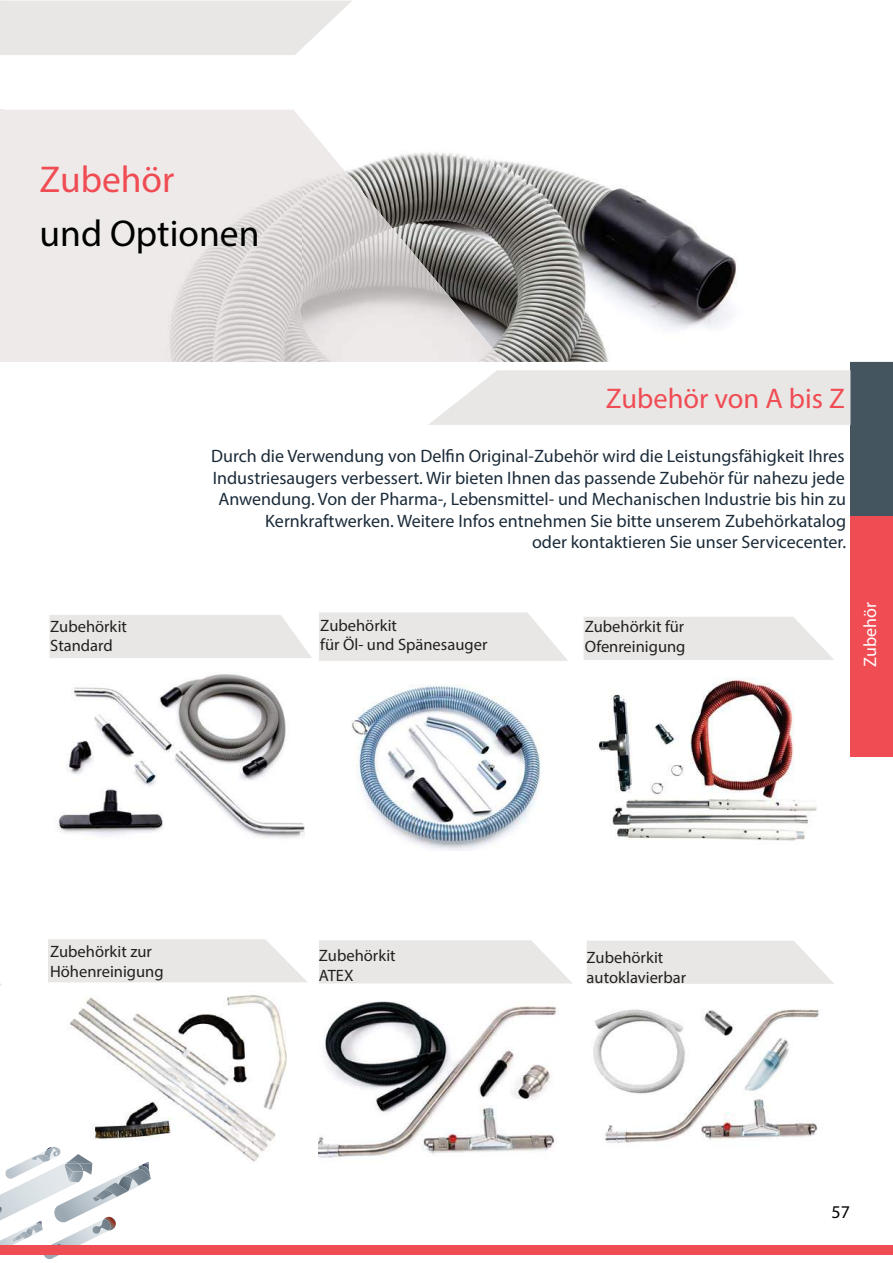
<style>
.page{position:relative;width:893px;height:1263px;background:#fff}
.page>*{position:absolute;margin:0;border:0;box-sizing:border-box;transform-origin:0 0}
.t1{font:37.5px "Myriad Pro";color:#000}
.t2{font:37.5px "Myriad Pro";color:#f04c54}
.t3{font:28.5px "Myriad Pro";color:#f04c54}
.t4{font:18px/21.6px "Myriad Pro";color:#1b2b39;text-align:right}
.t5{font:18px "Myriad Pro";color:#fff}
.t6{font:18px "Myriad Pro";color:#000}
.t7{font:16.5px/19.8px "Myriad Pro";color:#231f20}
</style>
<div class="page">
<div style="left:850px;top:513px;width:42px;height:244px;background:#f04c54"></div>
<div style="left:850px;top:268px;width:42px;height:248px;background:#455560"></div>
<div style="left:0;top:1246px;width:892px;height:9px;background:#f04c54"></div>
<svg style="left:587px;top:941px;width:247px;height:43px;background:#eae8e7"></svg>
<svg style="left:319px;top:940px;width:253px;height:43px;background:#eae9e7"></svg>
<svg style="left:48px;top:939px;width:259px;height:43px;background:#eae9e7"></svg>
<svg style="left:583px;top:617px;width:251px;height:43px;background:#eae8e7"></svg>
<svg style="left:319px;top:612px;width:249px;height:49px;background:#eae9e7"></svg>
<div style="left:49px;top:615px;width:263px;height:43px;background:#e9e7e5"></div>
<img style="left:381px;top:152px;width:511px;height:210px">
<img style="left:0;top:110px;width:352px;height:252px">
<img style="left:352px;top:160px;width:51px;height:202px">
<img style="left:403px;top:240px;width:51px;height:122px">
<img style="left:453px;top:301px;width:51px;height:61px">
<svg style="left:428px;top:370px;width:422px;height:55px;background:#eae9e7"></svg>
<svg style="left:0;top:1px;width:352px;height:54px;background:#eae8e6"></svg>
<img style="left:598px;top:678px;width:219px;height:163px">
<img style="left:351px;top:685px;width:190px;height:165px">
<img style="left:57px;top:674px;width:247px;height:164px">
<img style="left:318px;top:1001px;width:240px;height:157px">
<img style="left:593px;top:1009px;width:226px;height:134px">
<img style="left:69px;top:995px;width:218px;height:167px">
<svg style="left:0;top:1147px;width:151px;height:112px"></svg>
<h1 class="t2" style="left:40px;top:165px;width:136px">Zubehör</h1>
<h1 class="t1" style="left:40px;top:219px;width:221px">und Optionen</h1>
<p class="t7" style="left:50px;top:617px;width:78px">Zubehörkit<br>Standard</p>
<h2 class="t3" style="left:606px;top:388px;width:240px">Zubehör von A bis Z</h2>
<p class="t4" style="left:211px;top:446px;width:636px">Durch die Verwendung von Delfin Original-Zubehör wird die Leistungsfähigkeit Ihres Industriesaugers verbessert. Wir bieten Ihnen das passende Zubehör für nahezu jede Anwendung. Von der Pharma-, Lebensmittel- und Mechanischen Industrie bis hin zu Kernkraftwerken. Weitere Infos entnehmen Sie bitte unserem Zubehörkatalog<br>oder kontaktieren Sie unser Servicecenter.</p>
<p class="t7" style="left:320px;top:616px;width:168px">Zubehörkit<br>für Öl- und Spänesauger</p>
<p class="t7" style="left:584px;top:618px;width:102px">Zubehörkit für<br>Ofenreinigung</p>
<p class="t5" style="left:863px;top:667px;width:66px;rotate:-90deg">Zubehör</p>
<p class="t7" style="left:50px;top:943px;width:115px">Zubehörkit zur<br>Höhenreinigung</p>
<p class="t7" style="left:319px;top:947px;width:78px">Zubehörkit<br>ATEX</p>
<p class="t7" style="left:586px;top:949px;width:101px">Zubehörkit autoklavierbar</p>
<p class="t6" style="left:831px;top:1205px;width:20px">57</p>
</div>
